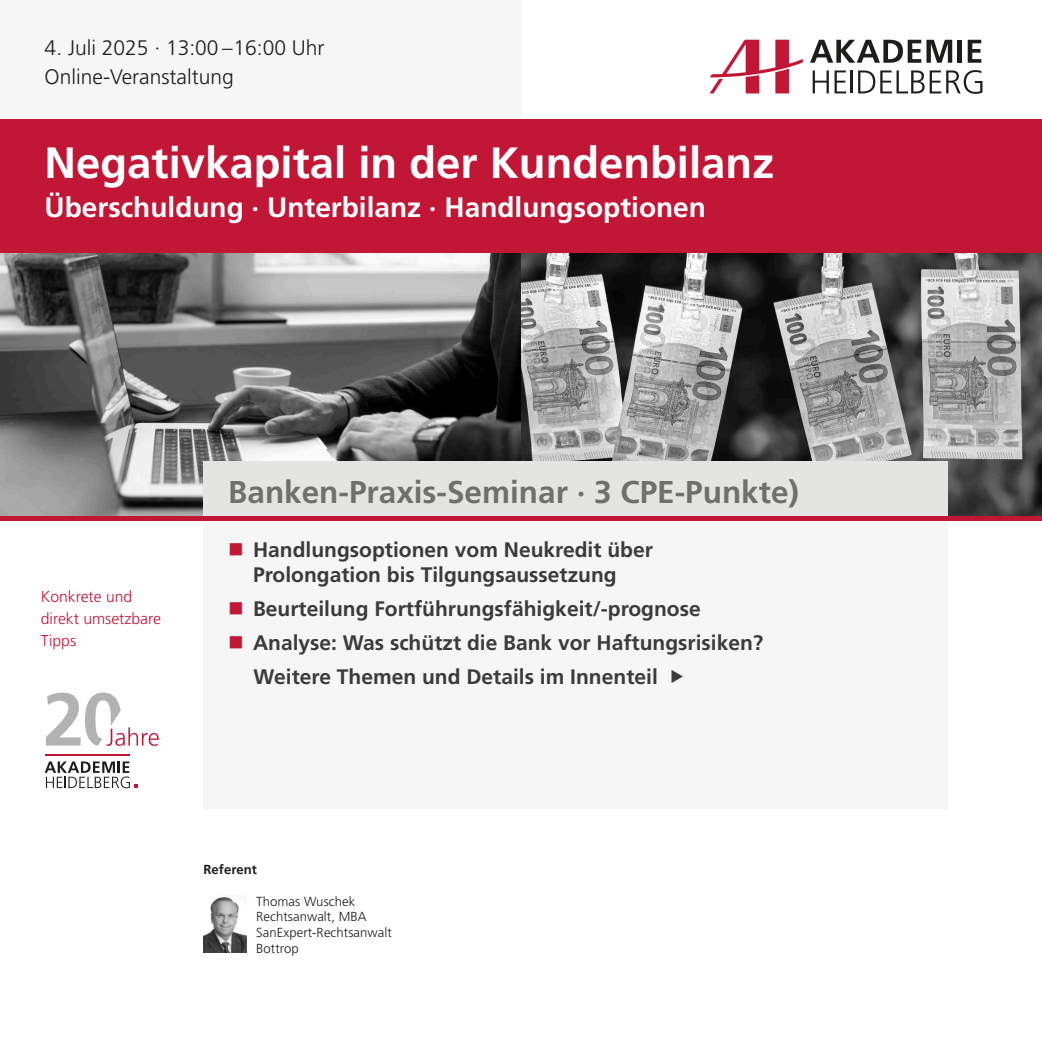
<style>
.page{position:relative;width:1042px;height:1042px;background:#fff}
.page>*{position:absolute;margin:0;border:0;box-sizing:border-box;transform-origin:0 0}
.t1{font:700 43.75px "Frutiger LT Pro";color:#fff}
.t2{font:700 31.5px "Frutiger LT Pro";color:#6f6f6e}
.t3{font:700 28px "Frutiger LT Pro";color:#fff}
.t4{font:700 21px "Frutiger LT Pro";color:#3c3b3b}
.t5{font:300 21px "Frutiger LT Pro";color:#1d1d1b}
.t6{font:300 15.75px "Frutiger LT Pro";color:#c21636}
.t7{font:300 13.12px "Frutiger LT Pro";letter-spacing:.005em;color:#1d1d1b}
.t8{font:700 13.12px "Frutiger LT Pro";letter-spacing:.005em;color:#1d1d1b}
</style>
<div class="page">
<img style="left:0;top:253px;width:521px;height:263px">
<svg style="left:521px;top:253px;width:521px;height:263px;background:#828282"></svg>
<div style="left:0;top:0;width:521px;height:119px;background:#f6f6f6"></div>
<div style="left:0;top:119px;width:1042px;height:134px;background:#c21636"></div>
<div style="left:203px;top:461px;width:744px;height:60px;background:#e4e4e3"></div>
<div style="left:203px;top:521px;width:744px;height:288px;background:#f6f6f6"></div>
<div style="left:0;top:516px;width:1042px;height:5px;background:#c21636"></div>
<svg style="left:810px;top:40px;width:142px;height:23px"></svg>
<div style="left:957px;top:40px;width:5px;height:23px;background:#1d1d1b"></div>
<svg style="left:967px;top:40px;width:14px;height:23px"></svg>
<svg style="left:812px;top:70px;width:34px;height:23px"></svg>
<hr style="left:851px;top:70px;width:2px;height:23px;background:#1d1d1b">
<svg style="left:710px;top:40px;width:93px;height:53px"></svg>
<svg style="left:858px;top:70px;width:124px;height:24px"></svg>
<img style="left:203px;top:897px;width:43px;height:56px">
<svg style="left:46px;top:692px;width:113px;height:54px"></svg>
<svg style="left:45px;top:761px;width:93px;height:27px"></svg>
<hr style="left:46px;top:754px;width:84px;height:2px;background:#c21636">
<p class="t5" style="left:45px;top:40px;width:281px">4. Juli 2025 · 13:00 – 16:00 Uhr</p>
<p class="t5" style="left:45px;top:68px;width:191px">Online-Veranstaltung</p>
<p class="t1" style="left:45px;top:146px;width:731px">Negativkapital in der Kundenbilanz</p>
<p class="t3" style="left:45px;top:196px;width:663px">Überschuldung · Unterbilanz · Handlungsoptionen</p>
<p class="t6" style="left:41px;top:590px;width:93px">Konkrete und</p>
<p class="t6" style="left:41px;top:612px;width:122px">direkt umsetzbare</p>
<p class="t6" style="left:41px;top:634px;width:37px">Tipps</p>
<p class="t2" style="left:228px;top:479px;width:572px">Banken-Praxis-Seminar ∙ 3 CPE-Punkte)</p>
<p class="t4" style="left:253px;top:541px;width:401px">Handlungsoptionen vom Neukredit über</p>
<p class="t4" style="left:253px;top:566px;width:365px">Prolongation bis Tilgungsaussetzung</p>
<p class="t4" style="left:253px;top:600px;width:449px">Beurteilung Fortführungsfähigkeit/-prognose</p>
<p class="t4" style="left:253px;top:634px;width:512px">Analyse: Was schützt die Bank vor Haftungsrisiken?</p>
<p class="t4" style="left:253px;top:668px;width:406px">Weitere Themen und Details im Innenteil</p>
<p class="t8" style="left:203px;top:863px;width:55px">Referent</p>
<p class="t7" style="left:256px;top:896px;width:101px">Thomas Wuschek</p>
<p class="t7" style="left:256px;top:911px;width:112px">Rechtsanwalt, MBA</p>
<p class="t7" style="left:256px;top:927px;width:137px">SanExpert-Rechtsanwalt</p>
<p class="t7" style="left:256px;top:943px;width:44px">Bottrop</p>
</div>
